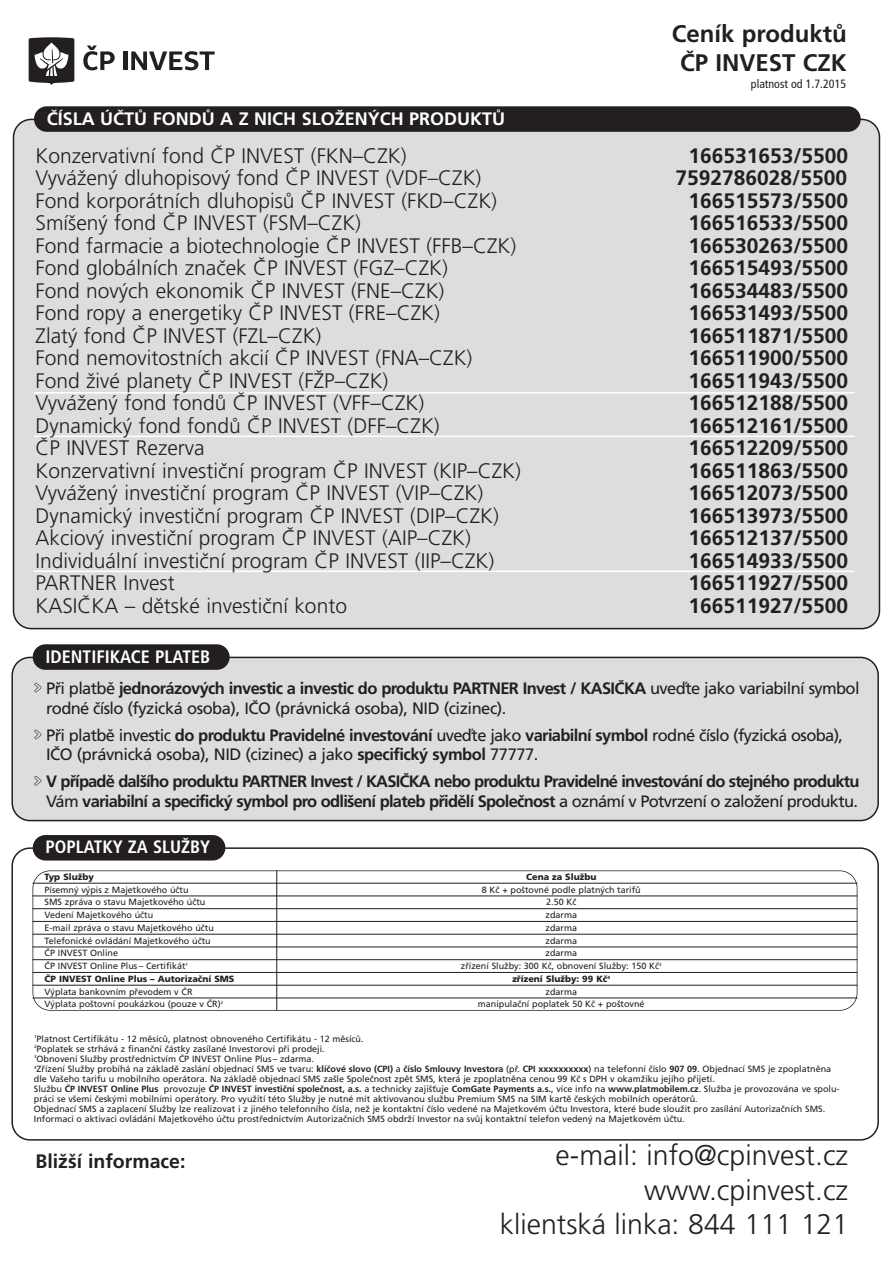
<style>
.page{position:relative;width:893px;height:1263px;background:#fff}
.page>*{position:absolute;margin:0;border:0;box-sizing:border-box;transform-origin:0 0}
.t1{font:300 28.5px/34.2px "Frutiger CE";color:#231f20;text-align:right}
.t2{font:700 24px/28.8px "Frutiger CE";color:#231f20;text-align:center}
.t3{font:300 21px "Frutiger CE";color:#231f20}
.t4{font:700 21px "Frutiger CE";color:#231f20}
.t5{font:700 19.5px "Frutiger CE";color:#231f20}
.t6{font:700 18px "Frutiger CE";color:#fff}
.t7{font:700 condensed 18px "Frutiger CE";color:#fff}
.t8{font:700 condensed 17.85px "Frutiger CE";color:#fff}
.t9{font:16.5px/19.8px "Frutiger CE";letter-spacing:-.03em;color:#231f20}
.t10{font:700 16.5px/19.8px "Frutiger CE";letter-spacing:-.05em;color:#231f20}
.t11{font:condensed 12px "Frutiger CE";color:#231f20}
.t12{font:9px/10.1px "Frutiger CE";color:#231f20}
.t13{font:900 9px "Frutiger CE";color:#231f20}
.s1{font-weight:700}
.s2{font-weight:400}
</style>
<div class="page">
<div style="left:13px;top:119px;width:867px;height:510px;background:#dcdddf"></div>
<div style="left:11px;top:657px;width:868px;height:164px;background:#dcdddf"></div>
<hr style="left:123px;top:51px;width:4px;height:19px;background:#231f20">
<svg style="left:83px;top:45px;width:32px;height:25px"></svg>
<svg style="left:131px;top:51px;width:84px;height:19px"></svg>
<svg style="left:29px;top:37px;width:45px;height:48px"></svg>
<hr style="left:34px;top:571px;width:821px;height:1px;background:#fff">
<hr style="left:34px;top:436px;width:821px;height:1px;background:#fff">
<hr style="left:34px;top:392px;width:821px;height:2px;background:#fff">
<div style="left:33px;top:644px;width:197px;height:26px;background:#231f20;border-radius:13px"></div>
<div style="left:33px;top:835px;width:192px;height:25px;background:#231f20;border-radius:13px"></div>
<svg style="left:11px;top:847px;width:868px;height:293px"></svg>
<svg style="left:34px;top:683px;width:7px;height:9px"></svg>
<svg style="left:34px;top:730px;width:7px;height:9px"></svg>
<svg style="left:34px;top:776px;width:7px;height:9px"></svg>
<div style="left:34px;top:106px;width:827px;height:26px;background:#231f20;border-radius:13px"></div>
<h2 class="t2" style="left:672px;top:21px;width:176px">Ceník produktů<br>ČP INVEST CZK</h2>
<h3 class="t6" style="left:47px;top:111px;width:460px">ČÍSLA ÚČTŮ FONDŮ A Z NICH SLOŽENÝCH PRODUKTŮ</h3>
<h3 class="t11" style="left:751px;top:79px;width:97px">platnost od 1.7.2015</h3>
<h3 class="t3" style="left:36px;top:147px;width:372px">Konzervativní fond ČP INVEST (FKN–CZK)</h3>
<h3 class="t4" style="left:688px;top:147px;width:161px">166531653/5500</h3>
<h3 class="t3" style="left:36px;top:169px;width:447px">Vyvážený dluhopisový fond ČP INVEST (VDF–CZK)</h3>
<h3 class="t4" style="left:675px;top:169px;width:173px">7592786028/5500</h3>
<h3 class="t3" style="left:36px;top:192px;width:463px">Fond korporátních dluhopisů ČP INVEST (FKD–CZK)</h3>
<h3 class="t4" style="left:688px;top:192px;width:161px">166515573/5500</h3>
<h3 class="t3" style="left:36px;top:214px;width:327px">Smíšený fond ČP INVEST (FSM–CZK)</h3>
<h3 class="t4" style="left:688px;top:214px;width:161px">166516533/5500</h3>
<h3 class="t3" style="left:36px;top:237px;width:482px">Fond farmacie a biotechnologie ČP INVEST (FFB–CZK)</h3>
<h3 class="t4" style="left:688px;top:237px;width:161px">166530263/5500</h3>
<h3 class="t3" style="left:36px;top:259px;width:414px">Fond globálních značek ČP INVEST (FGZ–CZK)</h3>
<h3 class="t4" style="left:688px;top:259px;width:161px">166515493/5500</h3>
<h3 class="t3" style="left:36px;top:282px;width:410px">Fond nových ekonomik ČP INVEST (FNE–CZK)</h3>
<h3 class="t4" style="left:688px;top:282px;width:161px">166534483/5500</h3>
<h3 class="t3" style="left:36px;top:304px;width:406px">Fond ropy a energetiky ČP INVEST (FRE–CZK)</h3>
<h3 class="t4" style="left:688px;top:304px;width:161px">166531493/5500</h3>
<h3 class="t3" style="left:36px;top:327px;width:287px">Zlatý fond ČP INVEST (FZL–CZK)</h3>
<h3 class="t4" style="left:688px;top:327px;width:161px">166511871/5500</h3>
<h3 class="t3" style="left:36px;top:349px;width:438px">Fond nemovitostních akcií ČP INVEST (FNA–CZK)</h3>
<h3 class="t4" style="left:688px;top:349px;width:161px">166511900/5500</h3>
<h3 class="t3" style="left:36px;top:372px;width:354px">Fond živé planety ČP INVEST (FŽP–CZK)</h3>
<h3 class="t4" style="left:688px;top:372px;width:161px">166511943/5500</h3>
<h3 class="t3" style="left:36px;top:394px;width:390px">Vyvážený fond fondů ČP INVEST (VFF–CZK)</h3>
<h3 class="t4" style="left:688px;top:394px;width:161px">166512188/5500</h3>
<h3 class="t3" style="left:36px;top:417px;width:406px">Dynamický fond fondů ČP INVEST (DFF–CZK)</h3>
<h3 class="t4" style="left:688px;top:417px;width:161px">166512161/5500</h3>
<h3 class="t3" style="left:36px;top:439px;width:171px">ČP INVEST Rezerva</h3>
<h3 class="t4" style="left:688px;top:439px;width:161px">166512209/5500</h3>
<h3 class="t3" style="left:36px;top:462px;width:487px">Konzervativní investiční program ČP INVEST (KIP–CZK)</h3>
<h3 class="t4" style="left:688px;top:462px;width:161px">166511863/5500</h3>
<h3 class="t3" style="left:36px;top:484px;width:449px">Vyvážený investiční program ČP INVEST (VIP–CZK)</h3>
<h3 class="t4" style="left:688px;top:484px;width:161px">166512073/5500</h3>
<h3 class="t3" style="left:36px;top:507px;width:465px">Dynamický investiční program ČP INVEST (DIP–CZK)</h3>
<h3 class="t4" style="left:688px;top:507px;width:161px">166513973/5500</h3>
<h3 class="t3" style="left:36px;top:529px;width:437px">Akciový investiční program ČP INVEST (AIP–CZK)</h3>
<h3 class="t4" style="left:688px;top:529px;width:161px">166512137/5500</h3>
<h3 class="t3" style="left:36px;top:552px;width:460px">Individuální investiční program ČP INVEST (IIP–CZK)</h3>
<h3 class="t4" style="left:688px;top:552px;width:161px">166514933/5500</h3>
<h3 class="t3" style="left:36px;top:574px;width:141px">PARTNER Invest</h3>
<h3 class="t4" style="left:688px;top:574px;width:161px">166511927/5500</h3>
<h3 class="t3" style="left:36px;top:597px;width:313px">KASIČKA – dětské investiční konto</h3>
<h3 class="t4" style="left:688px;top:597px;width:161px">166511927/5500</h3>
<h3 class="t7" style="left:45px;top:649px;width:166px">IDENTIFIKACE PLATEB</h3>
<h3 class="t9" style="left:46px;top:679px;width:815px">Při platbě <span class="s1">jednorázových investic a investic do produktu PARTNER Invest / KASIČKA</span> uveďte jako variabilní symbol rodné číslo (fyzická osoba), IČO (právnická osoba), NID (cizinec).</h3>
<h3 class="t9" style="left:46px;top:726px;width:799px">Při platbě investic <span class="s1">do produktu Pravidelné investování</span> uveďte jako <span class="s1">variabilní symbol</span> rodné číslo (fyzická osoba),<br>IČO (právnická osoba), NID (cizinec) a jako <span class="s1">specifický symbol</span> 77777.</h3>
<h3 class="t10" style="left:46px;top:773px;width:815px">V případě dalšího produktu PARTNER Invest / KASIČKA nebo produktu Pravidelné investování do stejného produktu<br><span class="s2">Vám</span> variabilní a specifický symbol pro odlišení plateb přidělí Společnost <span class="s2">a oznámí v Potvrzení o založení produktu.</span></h3>
<h3 class="t8" style="left:45px;top:840px;width:166px">POPLATKY ZA SLUŽBY</h3>
<p class="t13" style="left:45px;top:873px;width:51px">Typ Služby</p>
<p class="t13" style="left:526px;top:873px;width:72px">Cena za Službu</p>
<p class="t12" style="left:45px;top:885px;width:145px">Písemný výpis z Majetkového účtu</p>
<p class="t12" style="left:482px;top:885px;width:160px">8 Kč + poštovné podle platných tarifů</p>
<p class="t12" style="left:45px;top:898px;width:162px">SMS zpráva o stavu Majetkového účtu</p>
<p class="t12" style="left:546px;top:898px;width:32px">2.50 Kč</p>
<p class="t12" style="left:45px;top:911px;width:110px">Vedení Majetkového účtu</p>
<p class="t12" style="left:545px;top:911px;width:33px">zdarma</p>
<p class="t12" style="left:45px;top:923px;width:171px">E-mail zpráva o stavu Majetkového účtu</p>
<p class="t12" style="left:545px;top:923px;width:33px">zdarma</p>
<p class="t12" style="left:45px;top:936px;width:168px">Telefonické ovládání Majetkového účtu</p>
<p class="t12" style="left:545px;top:936px;width:33px">zdarma</p>
<p class="t12" style="left:45px;top:949px;width:75px">ČP INVEST Online</p>
<p class="t12" style="left:545px;top:949px;width:33px">zdarma</p>
<p class="t12" style="left:45px;top:962px;width:145px">ČP INVEST Online Plus – Certifikát<sup>1</sup></p>
<p class="t12" style="left:461px;top:962px;width:202px">zřízení Služby: 300 Kč, obnovení Služby: 150 Kč<sup>3</sup></p>
<p class="t13" style="left:45px;top:975px;width:191px">ČP INVEST Online Plus – Autorizační SMS</p>
<p class="t13" style="left:512px;top:975px;width:99px">zřízení Služby: 99 Kč<sup>4</sup></p>
<p class="t12" style="left:45px;top:987px;width:149px">Výplata bankovním převodem v ČR</p>
<p class="t12" style="left:546px;top:987px;width:33px">zdarma</p>
<p class="t12" style="left:45px;top:1000px;width:180px">Výplata poštovní poukázkou (pouze v ČR)<sup>2</sup></p>
<p class="t12" style="left:478px;top:1000px;width:168px">manipulační poplatek 50 Kč + poštovné</p>
<p class="t12" style="left:34px;top:1034px;width:807px"><sup>1</sup>Platnost Certifikátu - 12 měsíců, platnost obnoveného Certifikátu - 12 měsíců.<br><sup>2</sup>Poplatek se strhává z finanční částky zasílané Investorovi při prodeji.<br><sup>3</sup>Obnovení Služby prostřednictvím ČP INVEST Online Plus – zdarma.<br><sup>4</sup>Zřízení Služby probíhá na základě zaslání objednací SMS ve tvaru: <span class="s1">klíčové slovo (CPI)</span> a <span class="s1">číslo Smlouvy Investora</span> (př. <span class="s1">CPI xxxxxxxxxx</span>) na telefonní číslo <span class="s1">907 09</span>. Objednací SMS je zpoplatněna dle Vašeho tarifu u mobilního operátora. Na základě objednací SMS zašle Společnost zpět SMS, která je zpoplatněna cenou 99 Kč s DPH v okamžiku jejího přijetí.<br>Službu <span class="s1">ČP INVEST Online Plus</span> provozuje <span class="s1">ČP INVEST investiční společnost, a.s.</span> a technicky zajišťuje <span class="s1">ComGate Payments a.s.</span>, více info na <span class="s1">www.platmobilem.cz</span>. Služba je provozována ve spolu&shy;práci se všemi českými mobilními operátory. Pro využití této Služby je nutné mít aktivovanou službu Premium SMS na SIM kartě českých mobilních operátorů.<br>Objednací SMS a zaplacení Služby lze realizovat i z jiného telefonního čísla, než je kontaktní číslo vedené na Majetkovém účtu Investora, které bude sloužit pro zasílání Autorizačních SMS.<br>Informaci o aktivaci ovládání Majetkového účtu prostřednictvím Autorizačních SMS obdrží Investor na svůj kontaktní telefon vedený na Majetkovém účtu.</p>
<h3 class="t5" style="left:36px;top:1153px;width:152px">Bližší informace:</h3>
<h1 class="t1" style="left:500px;top:1140px;width:350px">e-mail: info@cpinvest.cz www.cpinvest.cz<br>klientská linka: 844 111 121</h1>
</div>
